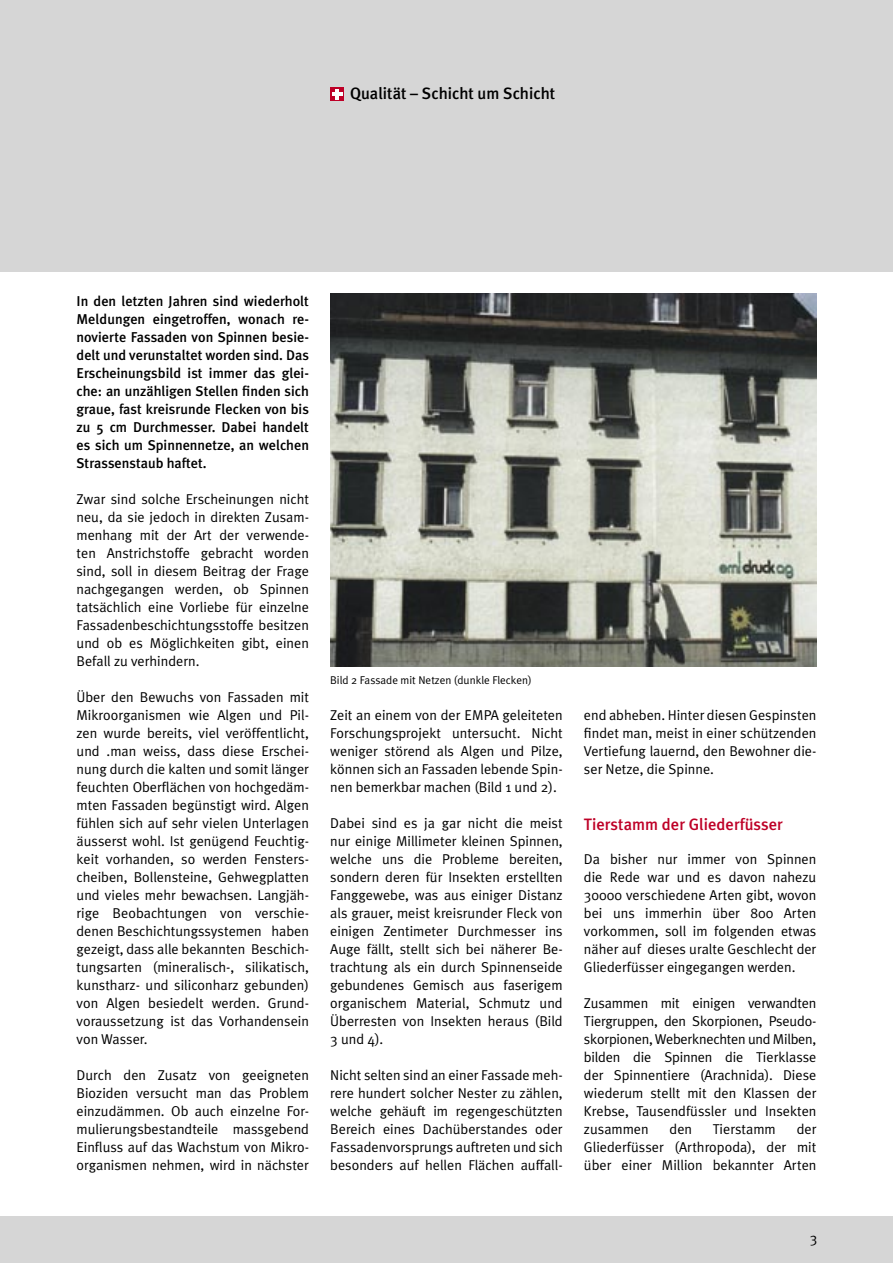
<style>
.page{position:relative;width:893px;height:1263px;background:#fff}
.page>*{position:absolute;margin:0;border:0;box-sizing:border-box;transform-origin:0 0}
.t1{font:500 16.5px "Meta Plus";color:#000}
.t2{font:500 16.5px "Meta Plus";color:#be0027}
.Grundtext{font:14.25px/18px "Meta Plus Normal";color:#000;text-align:justify}
.Grundtext-2{font:500 14.25px/18px "Meta Plus";color:#000;text-align:justify}
.Grundtext-3{font:11.25px "Meta Plus Normal";color:#000}
</style>
<div class="page">
<div style="left:0;top:1216px;width:893px;height:47px;background:#d6d6d6"></div>
<div style="left:0;top:0;width:893px;height:272px;background:#d6d6d6"></div>
<svg style="left:330px;top:87px;width:14px;height:14px"></svg>
<svg style="left:332px;top:89px;width:10px;height:10px"></svg>
<img style="left:330px;top:293px;width:486px;height:373px">
<p class="t1" style="left:350px;top:84px;width:207px">Qualität – Schicht um Schicht</p>
<p class="Grundtext-2" style="left:77px;top:292px;width:234px">In den letzten Jahren sind wiederholt Meldungen eingetroffen, wonach re&shy;novierte Fassaden von Spinnen besie&shy;delt und verunstaltet worden sind. Das Erscheinungsbild ist immer das glei&shy;che: an unzähligen Stellen finden sich graue, fast kreisrunde Flecken von bis zu 5 cm Durchmesser. Dabei handelt es sich um Spinnennetze, an welchen Strassenstaub haftet.</p>
<p class="Grundtext" style="left:77px;top:490px;width:234px">Zwar sind solche Erscheinungen nicht neu, da sie jedoch in direkten Zusam&shy;menhang mit der Art der verwende&shy;ten Anstrichstoffe gebracht worden sind, soll in diesem Beitrag der Frage nachgegangen werden, ob Spinnen tatsächlich eine Vorliebe für einzelne Fassadenbeschichtungsstoffe besitzen und ob es Möglichkeiten gibt, einen Befall zu verhindern.</p>
<p class="Grundtext" style="left:77px;top:688px;width:234px">Über den Bewuchs von Fassaden mit Mikroorganismen wie Algen und Pil&shy;zen wurde bereits, viel veröffentlicht, und .man weiss, dass diese Erschei&shy;nung durch die kalten und somit länger feuchten Oberflächen von hochgedäm&shy;mten Fassaden begünstigt wird. Algen fühlen sich auf sehr vielen Unterlagen äusserst wohl. Ist genügend Feuchtig&shy;keit vorhanden, so werden Fensters&shy;cheiben, Bollensteine, Gehwegplatten und vieles mehr bewachsen. Langjäh&shy;rige Beobachtungen von verschie&shy;denen Beschichtungssystemen haben gezeigt, dass alle bekannten Beschich&shy;tungsarten (mineralisch-, silikatisch, kunstharz- und siliconharz gebunden) von Algen besiedelt werden. Grund&shy;voraussetzung ist das Vorhandensein von Wasser.</p>
<p class="Grundtext" style="left:77px;top:1066px;width:234px">Durch den Zusatz von geeigneten Bioziden versucht man das Problem einzudämmen. Ob auch einzelne For&shy;mulierungsbestandteile massgebend Einfluss auf das Wachstum von Mikro&shy;organismen nehmen, wird in nächster</p>
<p class="Grundtext-3" style="left:330px;top:674px;width:203px">Bild 2 Fassade mit Netzen (dunkle Flecken)</p>
<p class="Grundtext" style="left:330px;top:706px;width:234px">Zeit an einem von der EMPA geleiteten Forschungsprojekt untersucht. Nicht weniger störend als Algen und Pilze, können sich an Fassaden lebende Spin&shy;nen bemerkbar machen (Bild 1 und 2).</p>
<p class="Grundtext" style="left:330px;top:814px;width:234px">Dabei sind es ja gar nicht die meist nur einige Millimeter kleinen Spinnen, welche uns die Probleme bereiten, sondern deren für Insekten erstellten Fanggewebe, was aus einiger Distanz als grauer, meist kreisrunder Fleck von einigen Zentimeter Durchmesser ins Auge fällt, stellt sich bei näherer Be&shy;trachtung als ein durch Spinnenseide gebundenes Gemisch aus faserigem organischem Material, Schmutz und Überresten von Insekten heraus (Bild 3 und 4).</p>
<p class="Grundtext" style="left:330px;top:1066px;width:234px">Nicht selten sind an einer Fassade meh&shy;rere hundert solcher Nester zu zählen, welche gehäuft im regengeschützten Bereich eines Dachüberstandes oder Fassadenvorsprungs auftreten und sich besonders auf hellen Flächen auffall-</p>
<p class="Grundtext" style="left:584px;top:706px;width:234px">end abheben. Hinter diesen Gespinsten findet man, meist in einer schützenden Vertiefung lauernd, den Bewohner die&shy;ser Netze, die Spinne.</p>
<p class="t2" style="left:584px;top:815px;width:200px">Tierstamm der Gliederfüsser</p>
<p class="Grundtext" style="left:584px;top:850px;width:234px">Da bisher nur immer von Spinnen die Rede war und es davon nahezu 30000 verschiedene Arten gibt, wovon bei uns immerhin über 800 Arten vorkommen, soll im folgenden etwas näher auf dieses uralte Geschlecht der Gliederfüsser eingegangen werden.</p>
<p class="Grundtext" style="left:584px;top:994px;width:234px">Zusammen mit einigen verwandten Tiergruppen, den Skorpionen, Pseudo&shy;skorpionen, Weberknechten und Milben, bilden die Spinnen die Tierklasse der Spinnentiere (Arachnida). Diese wiederum stellt mit den Klassen der Krebse, Tausendfüssler und Insekten zusammen</p>
<p class="Grundtext" style="left:584px;top:1120px;width:234px;text-indent:213px">der Gliederfüsser (Arthropoda), der mit über einer Million bekannter Arten</p>
<p class="Grundtext" style="left:670px;top:1120px;width:24px">den</p>
<p class="Grundtext" style="left:713px;top:1120px;width:65px">Tierstamm</p>
<p class="Grundtext" style="left:810px;top:1229px;width:9px">3</p>
</div>
